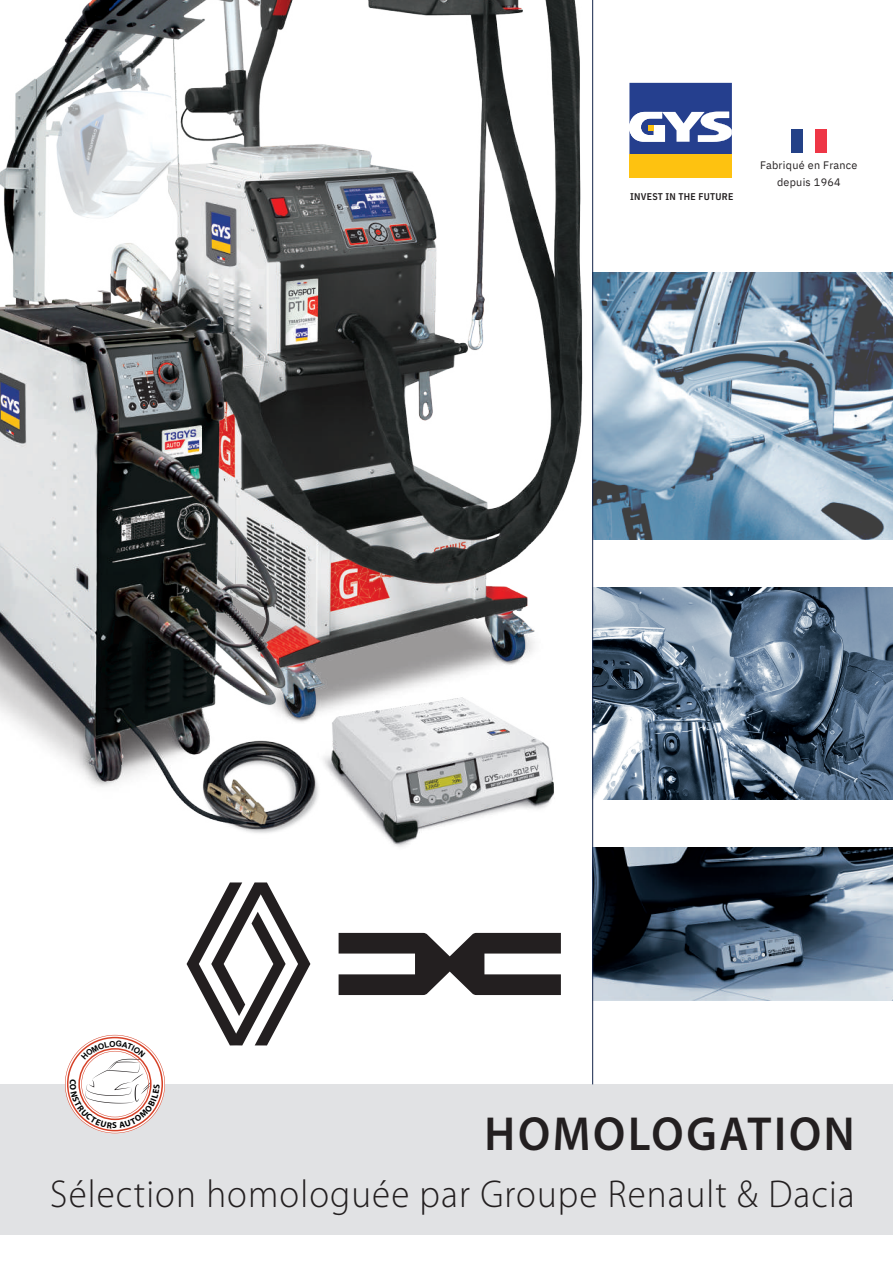
<style>
.page{position:relative;width:893px;height:1263px;background:#fff}
.page>*{position:absolute;margin:0;border:0;box-sizing:border-box;transform-origin:0 0}
.t1{font:600 48px "Myriad Pro";letter-spacing:.06em;color:#231f20;scale:.95 1}
.t2{font:300 39px "Myriad Pro";letter-spacing:.03em;color:#231f20;scale:.95 1}
.t3{font:10.8px/17.5px "IBM Plex Sans";letter-spacing:.025em;color:#231f20;text-align:center}
.t4{font:9.75px "IBM Plex Sans Cond Sm Bld";letter-spacing:.025em;color:#231f20}
.t5{font:700 8.7px "Myriad Pro";color:#000}
</style>
<div class="page">
<img style="left:593px;top:272px;width:300px;height:268px">
<div style="left:0;top:1084px;width:893px;height:151px;background:#e1e2e4"></div>
<div style="left:629px;top:154px;width:103px;height:24px;background:#fec210"></div>
<svg style="left:629px;top:83px;width:103px;height:71px"></svg>
<div style="left:791px;top:129px;width:36px;height:24px;background:#ee3646"></div>
<div style="left:791px;top:129px;width:24px;height:24px;background:#fff"></div>
<div style="left:791px;top:129px;width:12px;height:24px;background:#234187"></div>
<img style="left:593px;top:847px;width:300px;height:153px">
<img style="left:593px;top:588px;width:300px;height:212px">
<hr style="left:592px;top:0;width:1px;height:1084px;background:#13244a">
<img style="left:325px;top:0;width:258px;height:677px">
<img style="left:0;top:0;width:325px;height:833px">
<img style="left:303px;top:677px;width:251px;height:170px">
<svg style="left:339px;top:933px;width:222px;height:62px"></svg>
<svg style="left:187px;top:882px;width:123px;height:163px"></svg>
<svg style="left:65px;top:1035px;width:100px;height:98px"></svg>
<p class="t4" style="left:630px;top:189px;width:105px">INVEST IN THE FUTURE</p>
<p class="t3" style="left:760px;top:155px;width:99px">Fabriqué en France depuis 1964</p>
<p class="t5" style="left:112px;top:1119px;width:6px">S</p>
<p class="t1" style="left:485px;top:1103px;width:391px">HOMOLOGATION</p>
<p class="t2" style="left:50px;top:1170px;width:848px">Sélection homologuée par Groupe Renault &amp; Dacia</p>
</div>
